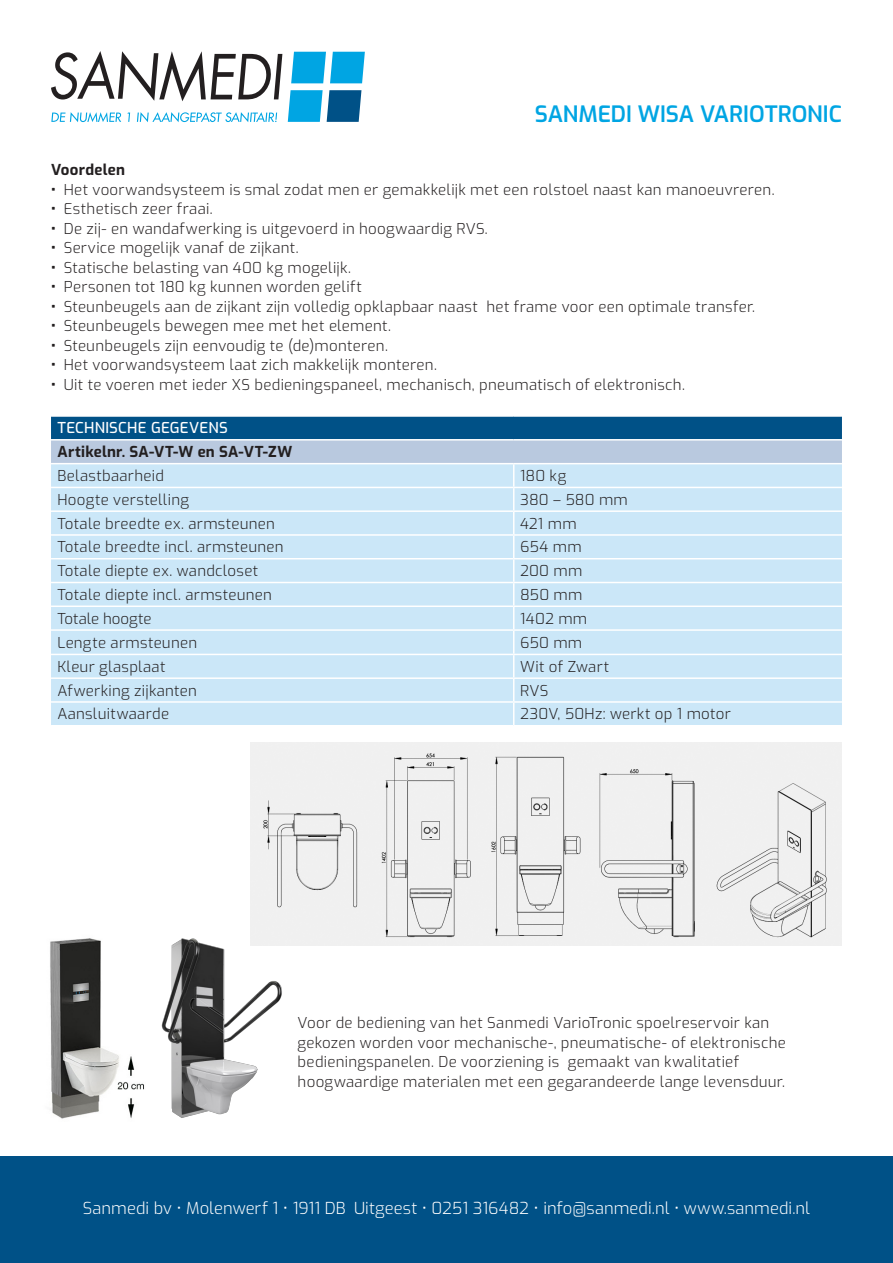
<style>
.page{position:relative;width:893px;height:1263px;background:#fff}
.page>*{position:absolute;margin:0;border:0;box-sizing:border-box;transform-origin:0 0}
.t1{font:600 22.5px "Exo";color:#00a5e3}
.t2{font:300 16.5px "Exo";letter-spacing:.005em;color:#fff}
.t3{font:300 15px/19.5px "Exo";letter-spacing:.02em;color:#231f20}
.t4{font:700 15px "Exo";letter-spacing:.02em;color:#231f20}
.t5{font:500 15px "Exo";letter-spacing:.015em;color:#fff}
.t6{font:300 15px "Exo";color:#231f20}
.s1{font-weight:700}
</style>
<div class="page">
<svg style="left:51px;top:416px;width:791px;height:309px;background:#bddaee"></svg>
<hr style="left:51px;top:654px;width:463px;height:1px;background:#fff">
<hr style="left:51px;top:677px;width:463px;height:2px;background:#fff">
<hr style="left:51px;top:701px;width:463px;height:2px;background:#fff">
<hr style="left:514px;top:654px;width:328px;height:1px;background:#fff">
<hr style="left:514px;top:677px;width:328px;height:2px;background:#fff">
<hr style="left:514px;top:701px;width:328px;height:2px;background:#fff">
<svg style="left:51px;top:51px;width:231px;height:50px"></svg>
<svg style="left:291px;top:52px;width:74px;height:31px;background:#22b1e6"></svg>
<svg style="left:288px;top:90px;width:73px;height:32px;background:#218cbe"></svg>
<svg style="left:51px;top:112px;width:227px;height:10px"></svg>
<div style="left:0;top:1157px;width:893px;height:106px;background:#005187"></div>
<img style="left:251px;top:743px;width:591px;height:203px">
<img style="left:50px;top:938px;width:94px;height:181px">
<img style="left:162px;top:938px;width:120px;height:180px">
<p class="t1" style="left:535px;top:97px;width:309px">SANMEDI WISA VARIOTRONIC</p>
<p class="t4" style="left:51px;top:158px;width:76px">Voordelen</p>
<p class="t3" style="left:51px;top:179px;width:725px"><span class="s1">•</span> Het voorwandsysteem is smal zodat men er gemakkelijk met een rolstoel naast kan manoeuvreren.</p>
<p class="t3" style="left:51px;top:198px;width:163px"><span class="s1">•</span> Esthetisch zeer fraai.</p>
<p class="t3" style="left:51px;top:218px;width:438px"><span class="s1">•</span> De zij- en wandafwerking is uitgevoerd in hoogwaardig RVS.</p>
<p class="t3" style="left:51px;top:237px;width:249px"><span class="s1">•</span> Service mogelijk vanaf de zijkant.</p>
<p class="t3" style="left:51px;top:257px;width:301px"><span class="s1">•</span> Statische belasting van 400 kg mogelijk.</p>
<p class="t3" style="left:51px;top:276px;width:312px"><span class="s1">•</span> Personen tot 180 kg kunnen worden gelift</p>
<p class="t3" style="left:51px;top:296px;width:706px"><span class="s1">•</span> Steunbeugels aan de zijkant zijn volledig opklapbaar naast het frame voor een optimale transfer.</p>
<p class="t3" style="left:51px;top:315px;width:341px"><span class="s1">•</span> Steunbeugels bewegen mee met het element.</p>
<p class="t3" style="left:51px;top:335px;width:338px"><span class="s1">•</span> Steunbeugels zijn eenvoudig te (de)monteren.</p>
<p class="t3" style="left:51px;top:354px;width:387px"><span class="s1">•</span> Het voorwandsysteem laat zich makkelijk monteren.</p>
<p class="t3" style="left:51px;top:374px;width:635px"><span class="s1">•</span> Uit te voeren met ieder XS bedieningspaneel, mechanisch, pneumatisch of elektronisch.</p>
<p class="t5" style="left:57px;top:417px;width:172px">TECHNISCHE GEGEVENS</p>
<p class="t4" style="left:57px;top:440px;width:236px">Artikelnr. SA-VT-W en SA-VT-ZW</p>
<p class="t3" style="left:57px;top:465px;width:108px">Belastbaarheid</p>
<p class="t3" style="left:520px;top:465px;width:48px">180 kg</p>
<p class="t3" style="left:57px;top:489px;width:133px">Hoogte verstelling</p>
<p class="t3" style="left:520px;top:489px;width:109px">380 – 580 mm</p>
<p class="t3" style="left:57px;top:513px;width:219px">Totale breedte ex. armsteunen</p>
<p class="t3" style="left:520px;top:513px;width:58px">421 mm</p>
<p class="t3" style="left:57px;top:536px;width:228px">Totale breedte incl. armsteunen</p>
<p class="t3" style="left:520px;top:536px;width:63px">654 mm</p>
<p class="t3" style="left:57px;top:560px;width:202px">Totale diepte ex. wandcloset</p>
<p class="t3" style="left:520px;top:560px;width:64px">200 mm</p>
<p class="t3" style="left:57px;top:584px;width:216px">Totale diepte incl. armsteunen</p>
<p class="t3" style="left:520px;top:584px;width:64px">850 mm</p>
<p class="t6" style="left:57px;top:607px;width:96px">Totale hoogte</p>
<p class="t3" style="left:520px;top:608px;width:69px">1402 mm</p>
<p class="t3" style="left:57px;top:632px;width:141px">Lengte armsteunen</p>
<p class="t3" style="left:520px;top:632px;width:64px">650 mm</p>
<p class="t3" style="left:57px;top:656px;width:110px">Kleur glasplaat</p>
<p class="t3" style="left:520px;top:656px;width:90px">Wit of Zwart</p>
<p class="t3" style="left:57px;top:680px;width:141px">Afwerking zijkanten</p>
<p class="t3" style="left:520px;top:680px;width:30px">RVS</p>
<p class="t3" style="left:57px;top:703px;width:113px">Aansluitwaarde</p>
<p class="t3" style="left:520px;top:703px;width:212px">230V, 50Hz: werkt op 1 motor</p>
<p class="t3" style="left:298px;top:1012px;width:490px">Voor de bediening van het Sanmedi VarioTronic spoelreservoir kan gekozen worden voor mechanische-, pneumatische- of elektronische bedieningspanelen. De voorziening is gemaakt van kwalitatief hoogwaardige materialen met een gegarandeerde lange levensduur.</p>
<p class="t2" style="left:83px;top:1196px;width:729px">Sanmedi bv • Molenwerf 1 • 1911 DB Uitgeest • 0251 316482 • info@sanmedi.nl • www.sanmedi.nl</p>
</div>
